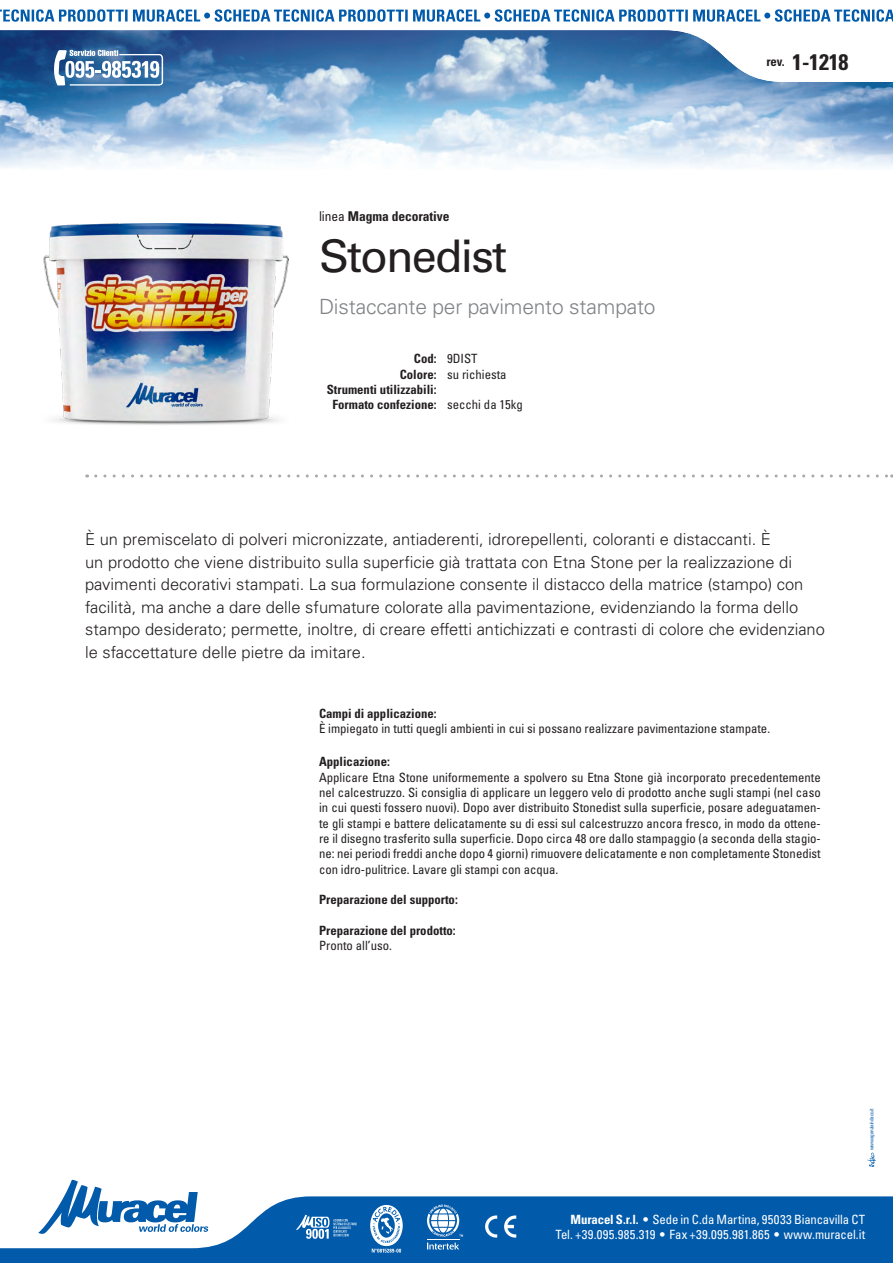
<style>
.page{position:relative;width:893px;height:1263px;background:#fff}
.page>*{position:absolute;margin:0;border:0;box-sizing:border-box;transform-origin:0 0}
.Linea{font:45px "Univers LT Std";letter-spacing:-.04em;color:#231f20}
.Revisione{font:700 condensed 22.5px "Univers LT Std";color:#231f20}
.Descrizione_breve{font:300 21px "Univers LT Std";letter-spacing:-.01em;color:#808285}
.Descrizione_estesa{font:300 16.5px/22.5px "Univers LT Std";color:#231f20}
.Linea-2{font:700 condensed 13.5px "Univers LT Std";letter-spacing:-.005em;color:#231f20}
.Testo_prima_pagina{font:condensed 12.75px/15.3px "Univers LT Std";color:#231f20;text-align:justify}
.t1{font:condensed 12.75px/15.3px "Univers LT Std";color:#fff;text-align:right}
.Testo_prima_pagina-2{font:700 condensed 12.75px "Univers LT Std";color:#231f20}
.Codice{font:700 condensed 12.75px "Univers LT Std";color:#231f20}
.Codice-2{font:condensed 12.75px "Univers LT Std";color:#231f20}
.Titolo_prima_pagina{font:700 condensed 12.75px "Univers LT Std";color:#231f20}
.t2{font:condensed 5.25px "Univers LT Std";letter-spacing:-.05em;color:#015aaa}
.s1{font-weight:400}
.s2{font-weight:700}
.s3{font-stretch:normal}
</style>
<div class="page">
<img style="left:0;top:82px;width:893px;height:86px">
<svg style="left:64px;top:1179px;width:134px;height:17px"></svg>
<svg style="left:0;top:1196px;width:893px;height:67px;fill:#015aaa"></svg>
<svg style="left:485px;top:1215px;width:31px;height:22px"></svg>
<svg style="left:296px;top:1215px;width:61px;height:24px"></svg>
<svg style="left:51px;top:82px;width:112px;height:4px"></svg>
<svg style="left:867px;top:1153px;width:9px;height:14px"></svg>
<svg style="left:370px;top:1205px;width:33px;height:47px"></svg>
<svg style="left:427px;top:1204px;width:36px;height:45px"></svg>
<svg style="left:0;top:30px;width:777px;height:52px;background:#5782b0"></svg>
<svg style="left:0;top:9px;width:893px;height:13px"></svg>
<svg style="left:96px;top:474px;width:797px;height:3px"></svg>
<img style="left:43px;top:223px;width:245px;height:202px">
<p class="Linea-2" style="left:319px;top:208px;width:132px"><span class="s1">linea</span> Magma decorative</p>
<p class="Linea" style="left:319px;top:229px;width:190px">Stonedist</p>
<p class="Descrizione_breve" style="left:319px;top:294px;width:338px">Distaccante per pavimento stampato</p>
<p class="Codice-2" style="left:414px;top:351px;width:65px"><span class="s2">Cod:</span> 9DIST</p>
<p class="Codice-2" style="left:400px;top:366px;width:108px"><span class="s2">Colore:</span> su richiesta</p>
<p class="Codice" style="left:327px;top:381px;width:111px">Strumenti utilizzabili:</p>
<p class="Codice" style="left:332px;top:397px;width:192px">Formato confezione: <span class="s1">secchi da 15kg</span></p>
<p class="Codice" style="left:766px;top:54px;width:20px">rev.</p>
<p class="Revisione" style="left:792px;top:48px;width:58px">1-1218</p>
<p class="Descrizione_estesa" style="left:85px;top:528px;width:741px">È un premiscelato di polveri micronizzate, antiaderenti, idrorepellenti, coloranti e distaccanti. È<br>un prodotto che viene distribuito sulla superficie già trattata con Etna Stone per la realizzazione di pavimenti decorativi stampati. La sua formulazione consente il distacco della matrice (stampo) con facilità, ma anche a dare delle sfumature colorate alla pavimentazione, evidenziando la forma dello stampo desiderato; permette, inoltre, di creare effetti antichizzati e contrasti di colore che evidenziano le sfaccettature delle pietre da imitare.</p>
<p class="Titolo_prima_pagina" style="left:319px;top:705px;width:119px">Campi di applicazione:</p>
<p class="Testo_prima_pagina" style="left:319px;top:721px;width:453px">È impiegato in tutti quegli ambienti in cui si possano realizzare pavimentazione stampate.</p>
<p class="Testo_prima_pagina-2" style="left:319px;top:754px;width:72px">Applicazione:</p>
<p class="Testo_prima_pagina" style="left:319px;top:769px;width:503px">Applicare Etna Stone uniformemente a spolvero su Etna Stone già incorporato precedentemente nel calcestruzzo. Si consiglia di applicare un leggero velo di prodotto anche sugli stampi (nel caso in cui questi fossero nuovi). Dopo aver distribuito Stonedist sulla superficie, posare adeguatamen&shy;te gli stampi e battere delicatamente su di essi sul calcestruzzo ancora fresco, in modo da ottene&shy;re il disegno trasferito sulla superficie. Dopo circa 48 ore dallo stampaggio (a seconda della stagio&shy;ne: nei periodi freddi anche dopo 4 giorni) rimuovere delicatamente e non completamente Stonedist con idro-pulitrice. Lavare gli stampi con acqua.</p>
<p class="Testo_prima_pagina-2" style="left:319px;top:892px;width:140px">Preparazione del supporto:</p>
<p class="Testo_prima_pagina-2" style="left:319px;top:922px;width:138px">Preparazione del prodotto:</p>
<p class="Testo_prima_pagina" style="left:319px;top:938px;width:74px">Pronto all’uso.</p>
<p class="t2" style="left:868px;top:1150px;width:43px;rotate:-90deg">www.agenziaindaco.it</p>
<p class="t1" style="left:555px;top:1211px;width:311px"><span class="s2">Muracel S.r.l.</span> <span class="s3">•</span> Sede in C.da Martina, 95033 Biancavilla CT<br>Tel. +39.095.985.319 <span class="s3">•</span> Fax +39.095.981.865 <span class="s3">•</span> www.muracel.it</p>
</div>
